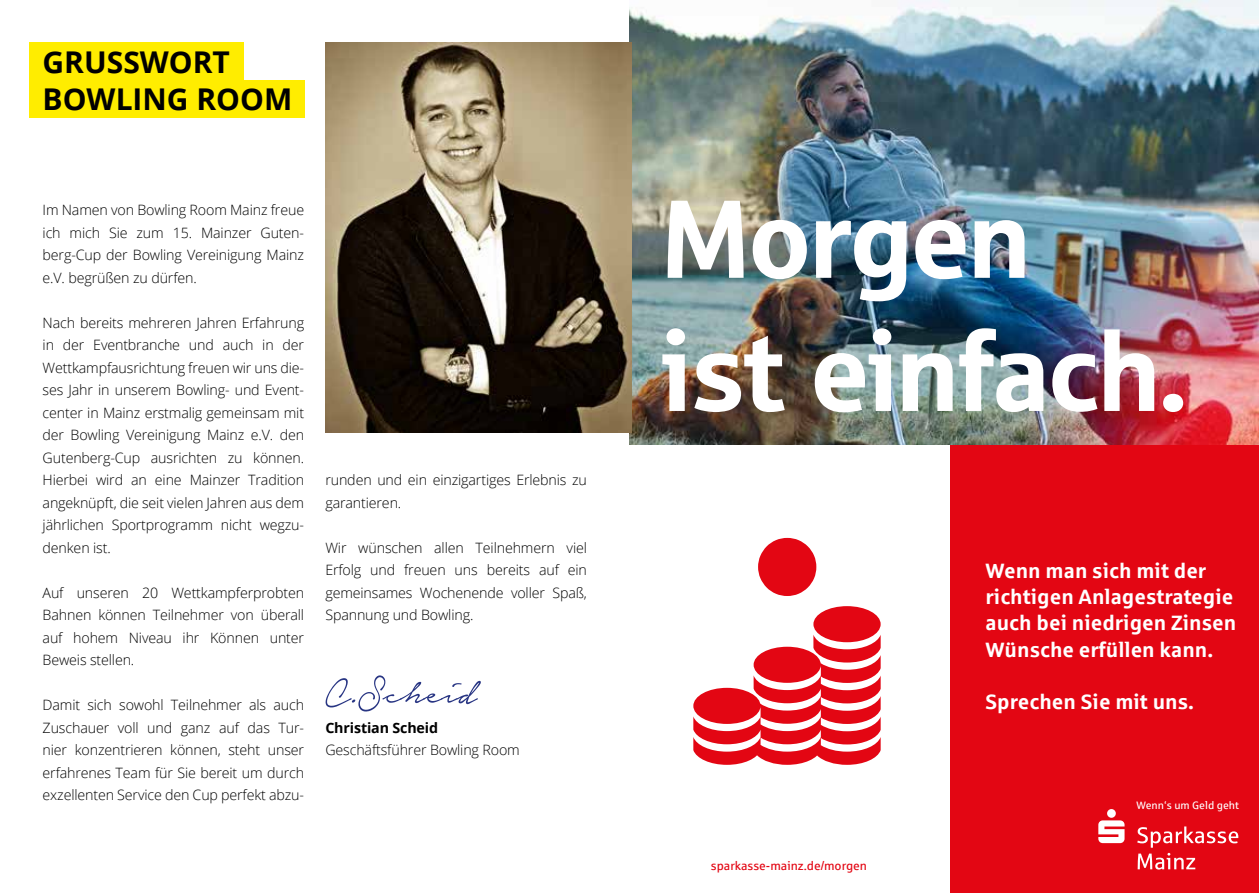
<style>
.page{position:relative;width:1259px;height:893px;background:#fff}
.page>*{position:absolute;margin:0;border:0;box-sizing:border-box;transform-origin:0 0}
.t1{font:111px/133.2px "Sparkasse Head";color:#fff}
.t2{font:50.1px "Notera Personal Use Only";color:#283583}
.t3{font:700 30px/37.5px "Open Sans";color:#000}
.t4{font:700 20.85px/26.2px "Sparkasse Rg";color:#fff}
.t5{font:300 14.25px/22.5px "Open Sans";letter-spacing:-.01em;color:#000;text-align:justify}
.t6{font:700 14.25px "Open Sans";letter-spacing:-.01em;color:#000}
.t7{font:12.3px "Sparkasse Rg";color:#e30613}
.t8{font:10.8px "Sparkasse Rg";color:#fff}
</style>
<div class="page">
<div style="left:29px;top:43px;width:214px;height:37px;background:#ffed00"></div>
<div style="left:29px;top:80px;width:275px;height:38px;background:#ffed00"></div>
<img style="left:629px;top:0;width:630px;height:446px">
<svg style="left:693px;top:538px;width:187px;height:227px"></svg>
<div style="left:950px;top:446px;width:309px;height:447px;background:#e30613"></div>
<svg style="left:1137px;top:826px;width:101px;height:43px"></svg>
<svg style="left:1098px;top:809px;width:26px;height:34px"></svg>
<img style="left:325px;top:43px;width:306px;height:390px">
<h3 class="t3" style="left:43px;top:42px;width:251px">GRUSSWORT<br>BOWLING ROOM</h3>
<p class="t5" style="left:43px;top:198px;width:263px">Im Namen von Bowling Room Mainz freue ich mich Sie zum 15. Mainzer Guten&shy;berg-Cup der Bowling Vereinigung Mainz e.V. begrüßen zu dürfen.</p>
<p class="t5" style="left:43px;top:311px;width:263px">Nach bereits mehreren Jahren Erfahrung in der Eventbranche und auch in der Wettkampfausrichtung freuen wir uns die&shy;ses Jahr in unserem Bowling- und Event&shy;center in Mainz erstmalig gemeinsam mit der Bowling Vereinigung Mainz e.V. den Gutenberg-Cup ausrichten zu können.<br>Hierbei wird an eine Mainzer Tradition angeknüpft, die seit vielen Jahren aus dem jährlichen Sportprogramm nicht wegzu&shy;denken ist.</p>
<p class="t5" style="left:43px;top:581px;width:263px">Auf unseren 20 Wettkampferprobten Bahnen können Teilnehmer von überall auf hohem Niveau ihr Können unter Beweis stellen.</p>
<p class="t5" style="left:43px;top:693px;width:263px">Damit sich sowohl Teilnehmer als auch Zuschauer voll und ganz auf das Tur&shy;nier konzentrieren können, steht unser erfahrenes Team für Sie bereit um durch exzellenten Service den Cup perfekt abzu-</p>
<p class="t5" style="left:325px;top:468px;width:263px">runden und ein einzigartiges Erlebnis zu garantieren.</p>
<p class="t5" style="left:325px;top:536px;width:263px">Wir wünschen allen Teilnehmern viel Erfolg und freuen uns bereits auf ein gemeinsames Wochenende voller Spaß, Spannung und Bowling.</p>
<h2 class="t2" style="left:325px;top:667px;width:153px">C.Scheid</h2>
<p class="t6" style="left:325px;top:717px;width:114px">Christian Scheid</p>
<p class="t5" style="left:325px;top:738px;width:196px">Geschäftsführer Bowling Room</p>
<h1 class="t1" style="left:662px;top:168px;width:526px">Morgen<br>ist einfach.</h1>
<h3 class="t4" style="left:985px;top:557px;width:252px">Wenn man sich mit der richtigen Anlagestrategie auch bei niedrigen Zinsen<br>Wünsche erfüllen kann.</h3>
<h3 class="t4" style="left:985px;top:688px;width:210px">Sprechen Sie mit uns.</h3>
<p class="t7" style="left:711px;top:858px;width:158px">sparkasse-mainz.de/morgen</p>
<p class="t8" style="left:1136px;top:799px;width:104px">Wenn‘s um Geld geht</p>
</div>
